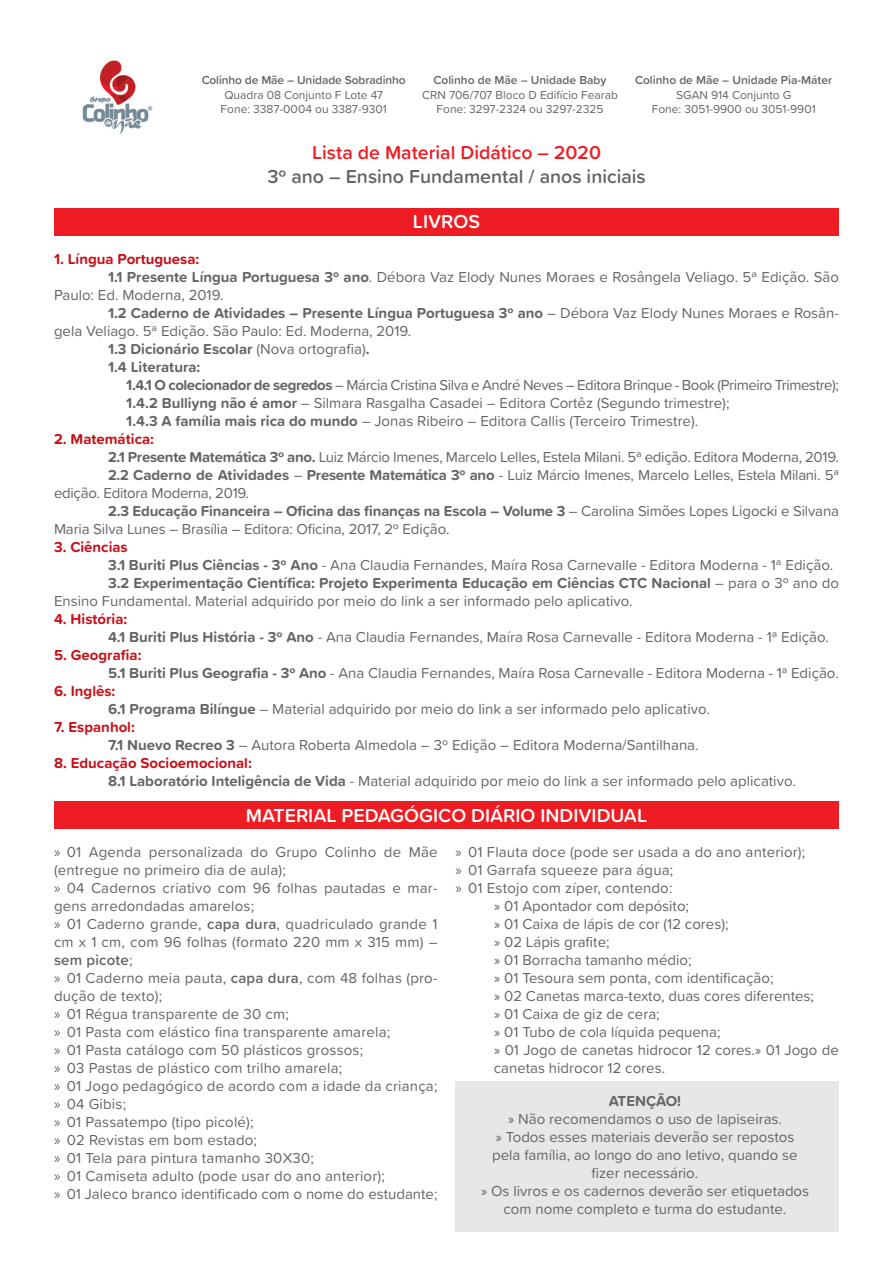
<style>
.page{position:relative;width:893px;height:1263px;background:#fff}
.page>*{position:absolute;margin:0;border:0;box-sizing:border-box;transform-origin:0 0}
.t1{font:600 19.5px "Proxima Soft";color:#fff}
.t2{font:600 19.5px "Proxima Soft";color:#656568}
.t3{font:600 19.5px "Proxima Soft";color:#ee1d23}
.t4{font:15px/18px "Proxima Soft";color:#656568}
.t5{font:700 15px "Proxima Soft";color:#656568}
.t6{font:15px "Proxima Soft";letter-spacing:-.02em;color:#656568}
.t7{font:15px "Proxima Soft";letter-spacing:-.025em;color:#656568}
.t8{font:700 15px "Proxima Soft";color:#c4121a}
.t9{font:12px/14.4px "Proxima Soft";color:#656568;text-align:center}
.t10{font:600 12px "Proxima Soft";color:#656568}
.s1{font-weight:700}
.s2{font-weight:400}
.s3{font-weight:700;color:#c4121a}
.s4{font-family:"Myriad Pro"}
.s5{font-weight:600}
</style>
<div class="page">
<img style="left:82px;top:60px;width:71px;height:74px">
<div style="left:455px;top:1081px;width:384px;height:151px;background:#e6e7e9"></div>
<div style="left:54px;top:208px;width:785px;height:28px;background:#ee1d23"></div>
<div style="left:54px;top:801px;width:785px;height:28px;background:#ee1d23"></div>
<p class="t10" style="left:202px;top:71px;width:206px">Colinho de Mãe – Unidade Sobradinho</p>
<p class="t9" style="left:221px;top:87px;width:168px">Quadra 08 Conjunto F Lote 47<br>Fone: 3387-0004 ou 3387-9301</p>
<p class="t10" style="left:434px;top:71px;width:174px">Colinho de Mãe – Unidade Baby</p>
<p class="t9" style="left:422px;top:87px;width:197px">CRN 706/707 Bloco D Edifício Fearab<br>Fone: 3297-2324 ou 3297-2325</p>
<p class="t10" style="left:635px;top:71px;width:199px">Colinho de Mãe – Unidade Pia-Máter</p>
<p class="t9" style="left:652px;top:87px;width:165px">SGAN 914 Conjunto G<br>Fone: 3051-9900 ou 3051-9901</p>
<h1 class="t3" style="left:312px;top:138px;width:290px">Lista de Material Didático – 2020</h1>
<h1 class="t2" style="left:267px;top:162px;width:380px">3º ano – Ensino Fundamental / anos iniciais</h1>
<h1 class="t1" style="left:413px;top:207px;width:69px">LIVROS</h1>
<p class="t8" style="left:54px;top:248px;width:147px">1. Língua Portuguesa:</p>
<p class="t4" style="left:108px;top:267px;width:732px"><span class="s1">1.1 Presente Língua Portuguesa 3º ano</span>. Débora Vaz Elody Nunes Moraes e Rosângela Veliago. 5ª Edição. São</p>
<p class="t4" style="left:54px;top:285px;width:171px">Paulo: Ed. Moderna, 2019.</p>
<p class="t5" style="left:108px;top:302px;width:732px">1.2 Caderno de Atividades – Presente Língua Portuguesa 3º ano <span class="s2">– Débora Vaz Elody Nunes Moraes e Rosân-</span></p>
<p class="t4" style="left:54px;top:321px;width:359px">gela Veliago. 5ª Edição. São Paulo: Ed. Moderna, 2019.</p>
<p class="t5" style="left:108px;top:338px;width:263px">1.3 Dicionário Escolar <span class="s2">(Nova ortografia)</span>.</p>
<p class="t5" style="left:108px;top:356px;width:94px">1.4 Literatura:</p>
<p class="t7" style="left:126px;top:374px;width:714px"><span class="s1">1.4.1 O colecionador de segredos</span> – Márcia Cristina Silva e André Neves – Editora Brinque - Book (Primeiro Trimestre);</p>
<p class="t4" style="left:126px;top:393px;width:605px"><span class="s1">1.4.2 Bulliyng não é amor</span> – Silmara Rasgalha Casadei – Editora Cortêz (Segundo trimestre);</p>
<p class="t4" style="left:126px;top:411px;width:573px"><span class="s1">1.4.3 A família mais rica do mundo</span> – Jonas Ribeiro – Editora Callis (Terceiro Trimestre).</p>
<p class="t8" style="left:54px;top:428px;width:102px">2. Matemática:</p>
<p class="t6" style="left:108px;top:446px;width:732px"><span class="s1">2.1 Presente Matemática 3º ano.</span> Luiz Márcio Imenes, Marcelo Lelles, Estela Milani. 5ª edição. Editora Moderna, 2019.</p>
<p class="t6" style="left:108px;top:464px;width:732px"><span class="s1">2.2 Caderno de Atividades</span> – <span class="s1">Presente Matemática 3º ano</span> - Luiz Márcio Imenes, Marcelo Lelles, Estela Milani. 5ª</p>
<p class="t6" style="left:54px;top:482px;width:197px">edição. Editora Moderna, 2019.</p>
<p class="t5" style="left:108px;top:500px;width:733px">2.3 Educação Financeira – Oficina das finanças na Escola – Volume 3 <span class="s2">– Carolina Simões Lopes Ligocki e Silvana</span></p>
<p class="t4" style="left:54px;top:519px;width:397px">Maria Silva Lunes – Brasília – Editora: Oficina, 2017, 2º Edição.</p>
<p class="t8" style="left:54px;top:536px;width:75px">3. Ciências</p>
<p class="t4" style="left:108px;top:555px;width:727px"><span class="s1">3.1 Buriti Plus Ciências - 3º Ano</span> - Ana Claudia Fernandes, Maíra Rosa Carnevalle - Editora Moderna - 1ª Edição.</p>
<p class="t5" style="left:108px;top:572px;width:732px">3.2 Experimentação Científica: Projeto Experimenta Educação em Ciências CTC Nacional <span class="s2">– para o 3º ano do</span></p>
<p class="t4" style="left:54px;top:591px;width:580px">Ensino Fundamental. Material adquirido por meio do link a ser informado pelo aplicativo.</p>
<p class="t4" style="left:108px;top:609px;width:723px;text-indent:-54px"><span class="s3">4. História:<br></span><span class="s1">4.1 Buriti Plus História - 3º Ano</span> - Ana Claudia Fernandes, Maíra Rosa Carnevalle - Editora Moderna - 1ª Edição.</p>
<p class="t4" style="left:108px;top:645px;width:732px;text-indent:-54px"><span class="s3">5. Geografia:<br></span><span class="s1">5.1 Buriti Plus Geografia - 3º Ano</span> - Ana Claudia Fernandes, Maíra Rosa Carnevalle - Editora Moderna - 1ª Edição.</p>
<p class="t4" style="left:108px;top:681px;width:603px;text-indent:-54px"><span class="s3">6. Inglês:<br></span><span class="s1">6.1 Programa Bilíngue</span> – Material adquirido por meio do link a ser informado pelo aplicativo.</p>
<p class="t4" style="left:108px;top:717px;width:592px;text-indent:-54px"><span class="s3">7. Espanhol:<br></span><span class="s1">7.1 Nuevo Recreo 3</span> – Autora Roberta Almedola – 3º Edição – Editora Moderna/Santilhana.</p>
<p class="t4" style="left:108px;top:753px;width:689px;text-indent:-54px"><span class="s3">8. Educação Socioemocional:<br></span><span class="s1">8.1 Laboratório Inteligência de Vida</span> - Material adquirido por meio do link a ser informado pelo aplicativo.</p>
<h1 class="t1" style="left:246px;top:801px;width:403px">MATERIAL PEDAGÓGICO DIÁRIO INDIVIDUAL</h1>
<p class="t4" style="left:54px;top:842px;width:385px"><span class="s4">»</span> 01 Agenda personalizada do Grupo Colinho de Mãe (entregue no primeiro dia de aula);<br><span class="s4">»</span> 04 Cadernos criativo com 96 folhas pautadas e mar&shy;gens arredondadas amarelos;<br><span class="s4">»</span> 01 Caderno grande, <span class="s5">capa dura</span>, quadriculado grande 1 cm x 1 cm, com 96 folhas (formato 220 mm x 315 mm) – <span class="s5">sem picote</span>;<br><span class="s4">»</span> 01 Caderno meia pauta, <span class="s5">capa dura</span>, com 48 folhas (pro&shy;dução de texto);<br><span class="s4">»</span> 01 Régua transparente de 30 cm;<br><span class="s4">»</span> 01 Pasta com elástico fina transparente amarela;<br><span class="s4">»</span> 01 Pasta catálogo com 50 plásticos grossos;<br><span class="s4">»</span> 03 Pastas de plástico com trilho amarela;<br><span class="s4">»</span> 01 Jogo pedagógico de acordo com a idade da criança; <span class="s4">»</span> 04 Gibis;<br><span class="s4">»</span> 01 Passatempo (tipo picolé);<br><span class="s4">»</span> 02 Revistas em bom estado;<br><span class="s4">»</span> 01 Tela para pintura tamanho 30X30;<br><span class="s4">»</span> 01 Camiseta adulto (pode usar do ano anterior);<br><span class="s4">»</span> 01 Jaleco branco identificado com o nome do estudante;</p>
<p class="t4" style="left:455px;top:842px;width:351px"><span class="s4">»</span> 01 Flauta doce (pode ser usada a do ano anterior);</p>
<p class="t4" style="left:455px;top:860px;width:219px"><span class="s4">»</span> 01 Garrafa squeeze para água;</p>
<p class="t4" style="left:455px;top:878px;width:219px"><span class="s4">»</span> 01 Estojo com zíper, contendo:</p>
<p class="t4" style="left:494px;top:896px;width:197px">» 01 Apontador com depósito;</p>
<p class="t4" style="left:494px;top:914px;width:236px">» 01 Caixa de lápis de cor (12 cores);</p>
<p class="t4" style="left:494px;top:932px;width:117px">» 02 Lápis grafite;</p>
<p class="t4" style="left:494px;top:950px;width:199px">» 01 Borracha tamanho médio;</p>
<p class="t4" style="left:494px;top:968px;width:281px">» 01 Tesoura sem ponta, com identificação;</p>
<p class="t4" style="left:494px;top:986px;width:322px">» 02 Canetas marca-texto, duas cores diferentes;</p>
<p class="t4" style="left:494px;top:1004px;width:167px">» 01 Caixa de giz de cera;</p>
<p class="t4" style="left:494px;top:1022px;width:228px">» 01 Tubo de cola líquida pequena;</p>
<p class="t4" style="left:494px;top:1040px;width:347px">» 01 Jogo de canetas hidrocor 12 cores.» 01 Jogo de</p>
<p class="t4" style="left:494px;top:1058px;width:173px">canetas hidrocor 12 cores.</p>
<p class="t5" style="left:609px;top:1090px;width:74px">ATENÇÃO!</p>
<p class="t4" style="left:481px;top:1109px;width:330px;text-align:center">» Não recomendamos o uso de lapiseiras.<br>» Todos esses materiais deverão ser repostos pela família, ao longo do ano letivo, quando se fizer necessário.<br>» Os livros e os cadernos deverão ser etiquetados com nome completo e turma do estudante.</p>
</div>
